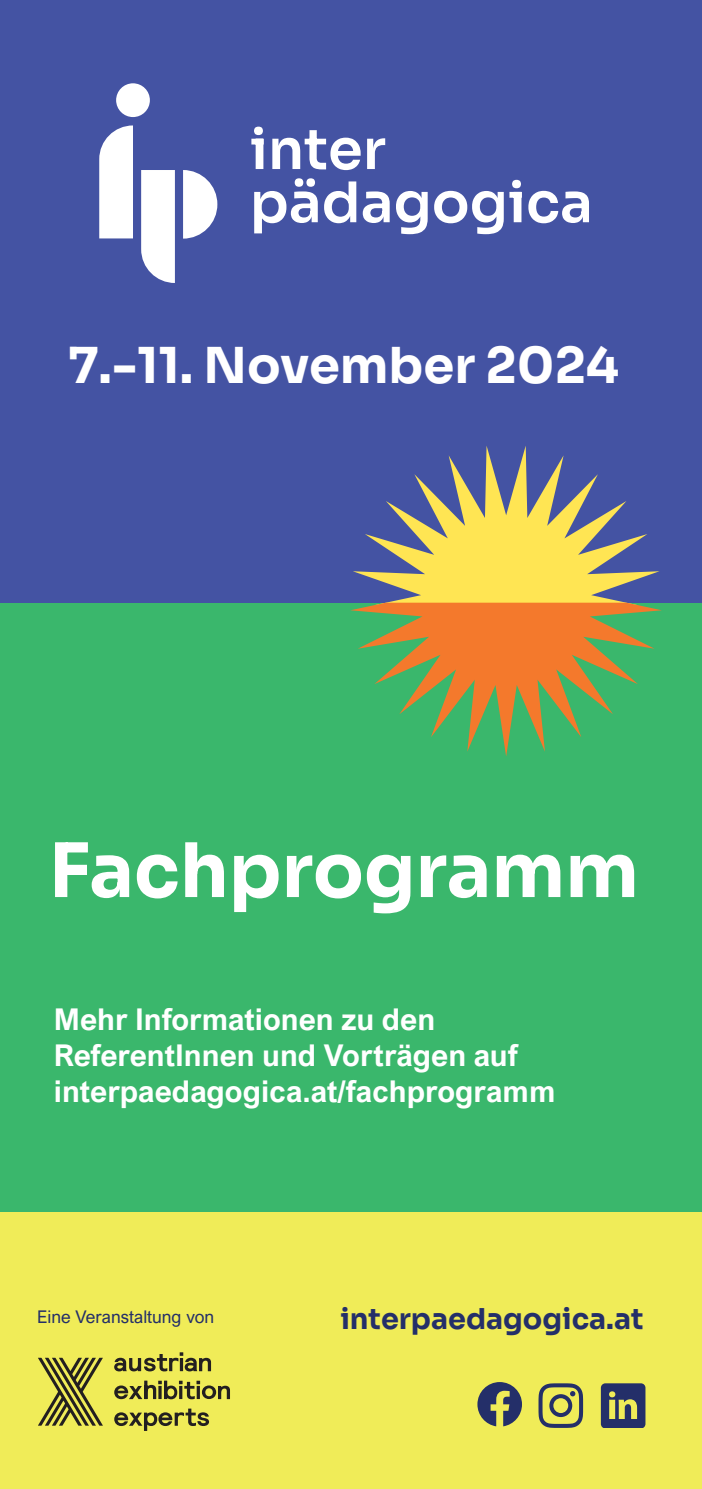
<style>
.page{position:relative;width:702px;height:1489px;background:#fff}
.page>*{position:absolute;margin:0;border:0;box-sizing:border-box;transform-origin:0 0}
.t1{font:700 75px "Sora";color:#fff}
.t2{font:700 49.5px "Sora";color:#fff}
.t3{font:700 30px/36px "Arial Nova";color:#fff}
.t4{font:700 28.75px "Sora";color:#242f69}
.t5{font:17.5px "Arial Nova";color:#242f69}
</style>
<div class="page">
<div style="left:0;top:602px;width:702px;height:610px;background:#3ab76c"></div>
<div style="left:0;top:1212px;width:702px;height:276px;background:#f0ec58"></div>
<div style="left:0;top:0;width:702px;height:602px;background:#4453a3"></div>
<svg style="left:353px;top:446px;width:306px;height:156px"></svg>
<svg style="left:350px;top:602px;width:312px;height:154px"></svg>
<svg style="left:477px;top:1382px;width:45px;height:44px"></svg>
<svg style="left:538px;top:1383px;width:45px;height:44px"></svg>
<svg style="left:601px;top:1383px;width:44px;height:44px"></svg>
<svg style="left:114px;top:1352px;width:116px;height:78px"></svg>
<svg style="left:38px;top:1357px;width:65px;height:68px"></svg>
<svg style="left:251px;top:127px;width:12px;height:42px"></svg>
<svg style="left:272px;top:130px;width:88px;height:40px"></svg>
<svg style="left:367px;top:138px;width:18px;height:31px"></svg>
<svg style="left:254px;top:178px;width:64px;height:55px"></svg>
<svg style="left:324px;top:181px;width:32px;height:42px"></svg>
<svg style="left:363px;top:191px;width:26px;height:32px"></svg>
<svg style="left:396px;top:191px;width:31px;height:43px"></svg>
<svg style="left:434px;top:191px;width:69px;height:43px"></svg>
<svg style="left:509px;top:180px;width:12px;height:42px"></svg>
<svg style="left:528px;top:191px;width:61px;height:32px"></svg>
<svg style="left:99px;top:83px;width:118px;height:200px"></svg>
<h2 class="t2" style="left:68px;top:324px;width:552px">7.-11. November 2024</h2>
<h1 class="t1" style="left:49px;top:808px;width:591px">Fachprogramm</h1>
<p class="t3" style="left:54px;top:1001px;width:503px">Mehr Informationen zu den<br>ReferentInnen und Vorträgen auf interpaedagogica.at/fachprogramm</p>
<p class="t5" style="left:37px;top:1306px;width:178px">Eine Veranstaltung von</p>
<p class="t4" style="left:340px;top:1294px;width:305px">interpaedagogica.at</p>
</div>
